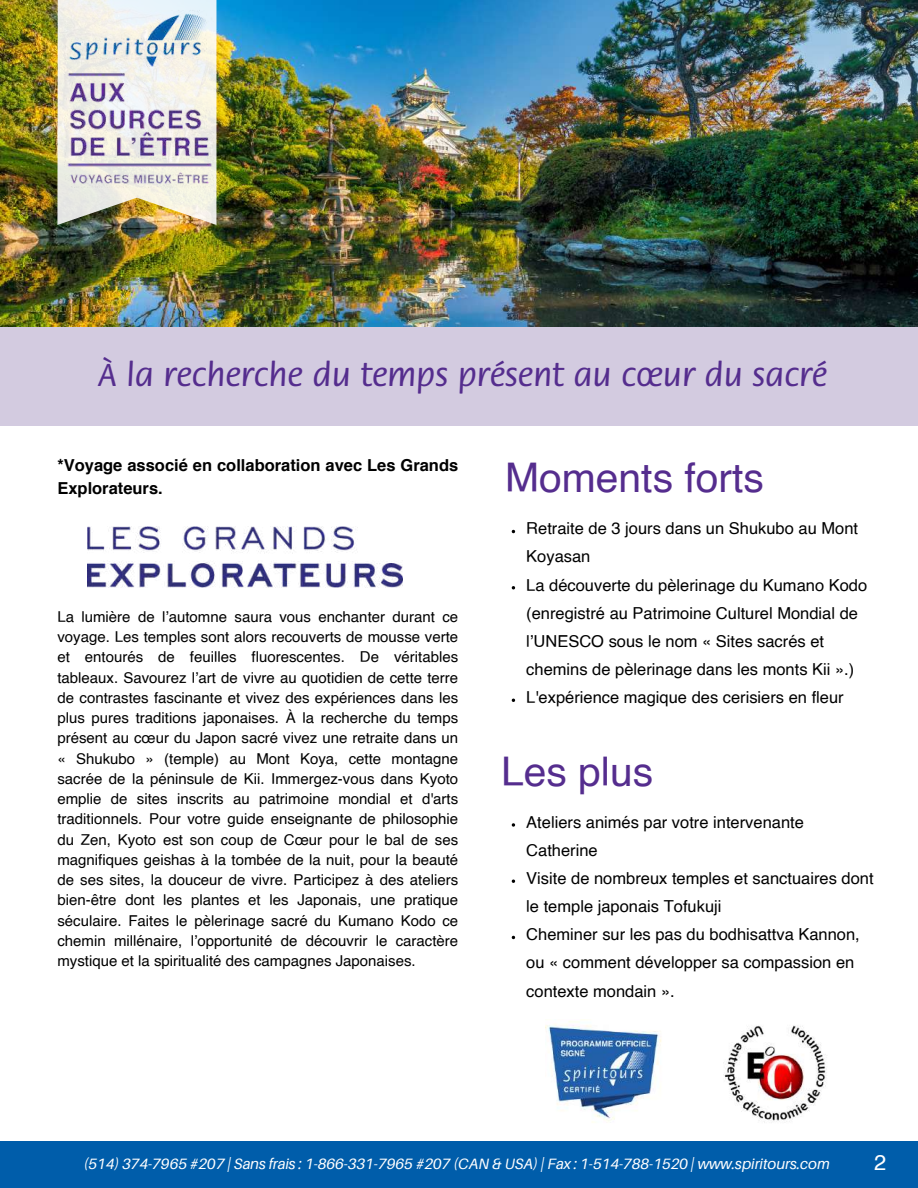
<style>
.page{position:relative;width:918px;height:1188px;background:#fff}
.page>*{position:absolute;margin:0;border:0;box-sizing:border-box;transform-origin:0 0}
.t1{font:40.8px "Helvetica";color:#552d8e}
.t2{font:500 34.5px "Flora Std";color:#552d8e}
.t3{font:21.75px "Helvetica";color:#fff}
.t4{font:16.5px/28.2px "Helvetica";color:#000}
.t5{font:700 16.5px/22.5px "Helvetica";color:#000}
.t6{font:15px/20.2px "Helvetica";color:#000;text-align:justify}
.t7{font:italic 15px "Aileron";color:#fff}
</style>
<div class="page">
<div style="left:0;top:1141px;width:918px;height:47px;background:#005daa"></div>
<div style="left:0;top:326px;width:918px;height:99px;background:#d3cbe0"></div>
<img style="left:0;top:0;width:918px;height:326px">
<img style="left:57px;top:0;width:159px;height:225px">
<img style="left:57px;top:9px;width:159px;height:179px">
<img style="left:723px;top:1025px;width:103px;height:98px">
<img style="left:546px;top:1019px;width:116px;height:104px">
<svg style="left:512px;top:823px;width:3px;height:4px"></svg>
<img style="left:88px;top:527px;width:315px;height:60px">
<h2 class="t2" style="left:98px;top:360px;width:731px">À la recherche du temps présent au cœur du sacré</h2>
<p class="t5" style="left:57px;top:455px;width:402px">*Voyage associé en collaboration avec Les Grands<br>Explorateurs.</p>
<p class="t6" style="left:57px;top:608px;width:402px">La lumière de l’automne saura vous enchanter durant ce voyage. Les temples sont alors recouverts de mousse verte et entourés de feuilles fluorescentes. De véritables tableaux. Savourez l’art de vivre au quotidien de cette terre de contrastes fascinante et vivez des expériences dans les plus pures traditions japonaises. À la recherche du temps présent au cœur du Japon sacré vivez une retraite dans un « Shukubo » (temple) au Mont Koya, cette montagne sacrée de la péninsule de Kii. Immergez-vous dans Kyoto emplie de sites inscrits au patrimoine mondial et d'arts traditionnels. Pour votre guide enseignante de philosophie du Zen, Kyoto est son coup de Cœur pour le bal de ses magnifiques geishas à la tombée de la nuit, pour la beauté de ses sites, la douceur de vivre. Participez à des ateliers bien-être dont les plantes et les Japonais, une pratique séculaire. Faites le pèlerinage sacré du Kumano Kodo ce chemin millénaire, l’opportunité de découvrir le caractère mystique et la spiritualité des campagnes Japonaises.</p>
<h1 class="t1" style="left:505px;top:461px;width:260px">Moments forts</h1>
<p class="t4" style="left:526px;top:516px;width:343px">Retraite de 3 jours dans un Shukubo au Mont Koyasan<br>La découverte du pèlerinage du Kumano Kodo (enregistré au Patrimoine Culturel Mondial de l’UNESCO sous le nom « Sites sacrés et chemins de pèlerinage dans les monts Kii ».)<br>L'expérience magique des cerisiers en fleur</p>
<h1 class="t1" style="left:501px;top:754px;width:154px">Les plus</h1>
<p class="t4" style="left:526px;top:809px;width:349px">Ateliers animés par votre intervenante<br>Catherine<br>Visite de nombreux temples et sanctuaires dont le temple japonais Tofukuji<br>Cheminer sur les pas du bodhisattva Kannon, ou « comment développer sa compassion en contexte mondain ».</p>
<p class="t7" style="left:84px;top:1154px;width:748px">(514) 374-7965 #207 | Sans frais : 1-866-331-7965 #207 (CAN &amp; USA) | Fax : 1-514-788-1520 | www.spiritours.com</p>
<h3 class="t3" style="left:874px;top:1153px;width:14px">2</h3>
</div>
